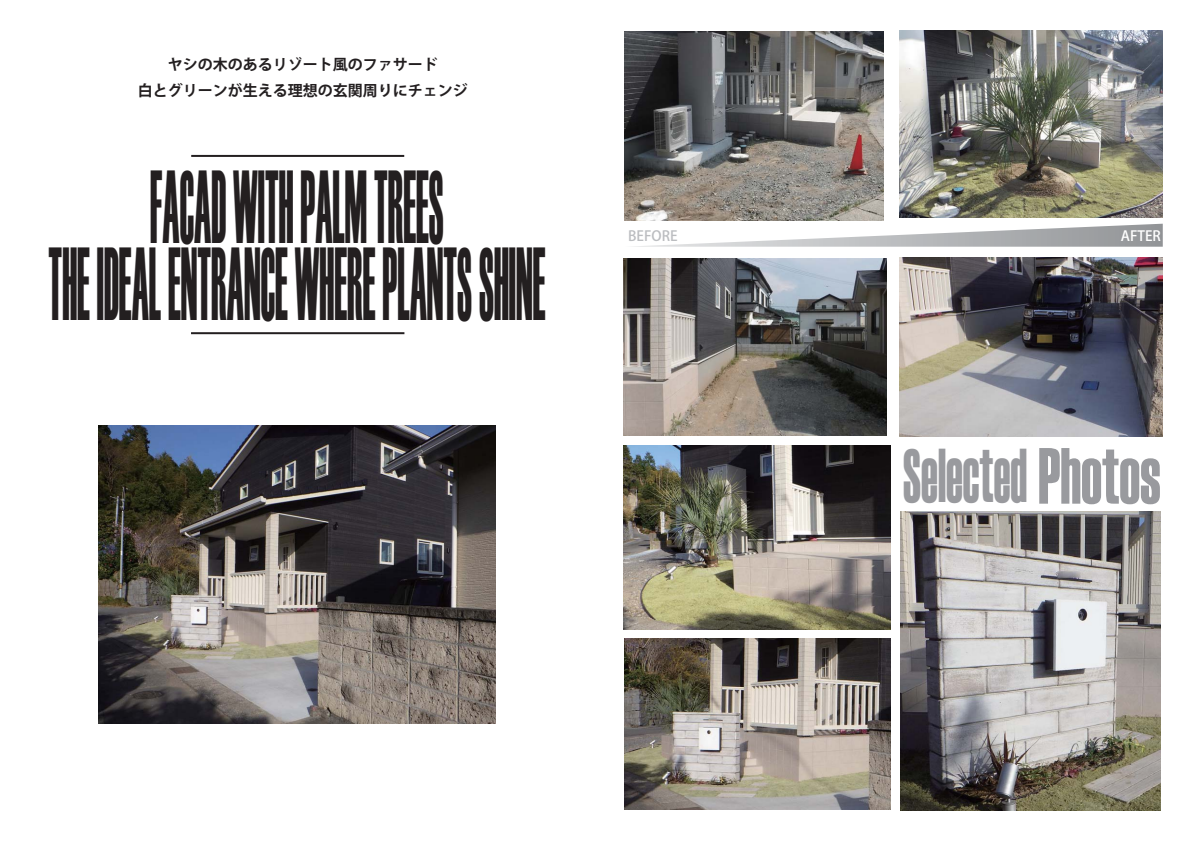
<style>
.page{position:relative;width:1191px;height:842px;background:#fff}
.page>*{position:absolute;margin:0;border:0;box-sizing:border-box;transform-origin:0 0}
.t1{font:103.2px/77.2px "Haettenschweiler";color:#231f20;text-align:center;scale:.38 1}
.t2{font:75.8px "Haettenschweiler";color:#999a9e;scale:.62 1}
.t3{font:15px/26.2px "Koz Go Pr 6 N Bold 90 msp RKSJ H";color:#231f20;text-align:center}
.t4{font:14px "Koz Go Pr 6 N Medium 90 msp RKSJ H";color:#bbbdc0}
.t5{font:14px "Koz Go Pr 6 N Medium 90 msp RKSJ H";color:#fff}
.s1{font-size:79.5px}
</style>
<div class="page">
<img style="left:99px;top:425px;width:396px;height:299px">
<hr style="left:191px;top:155px;width:213px;height:2px;background:#231f20">
<hr style="left:191px;top:332px;width:213px;height:2px;background:#231f20">
<img style="left:624px;top:31px;width:259px;height:189px">
<img style="left:899px;top:31px;width:263px;height:186px">
<svg style="left:634px;top:224px;width:528px;height:23px"></svg>
<img style="left:624px;top:638px;width:266px;height:172px">
<img style="left:900px;top:511px;width:260px;height:299px">
<img style="left:624px;top:445px;width:266px;height:184px">
<img style="left:624px;top:258px;width:262px;height:177px">
<img style="left:899px;top:257px;width:263px;height:180px">
<p class="t3" style="left:138px;top:53px;width:332px">ヤシの木のあるリゾート風のファサード<br>白とグリーンが生える理想の玄関周りにチェンジ</p>
<p class="t1" style="left:49px;top:165px;width:1308px">FACAD WITH PALM TREES<br>THE IDEAL ENTRANCE WHERE PLANTS SHINE</p>
<p class="t4" style="left:628px;top:231px;width:51px">BEFORE</p>
<p class="t5" style="left:1120px;top:231px;width:42px">AFTER</p>
<p class="t2" style="left:903px;top:436px;width:417px">Selected <span class="s1">Photos</span></p>
</div>
